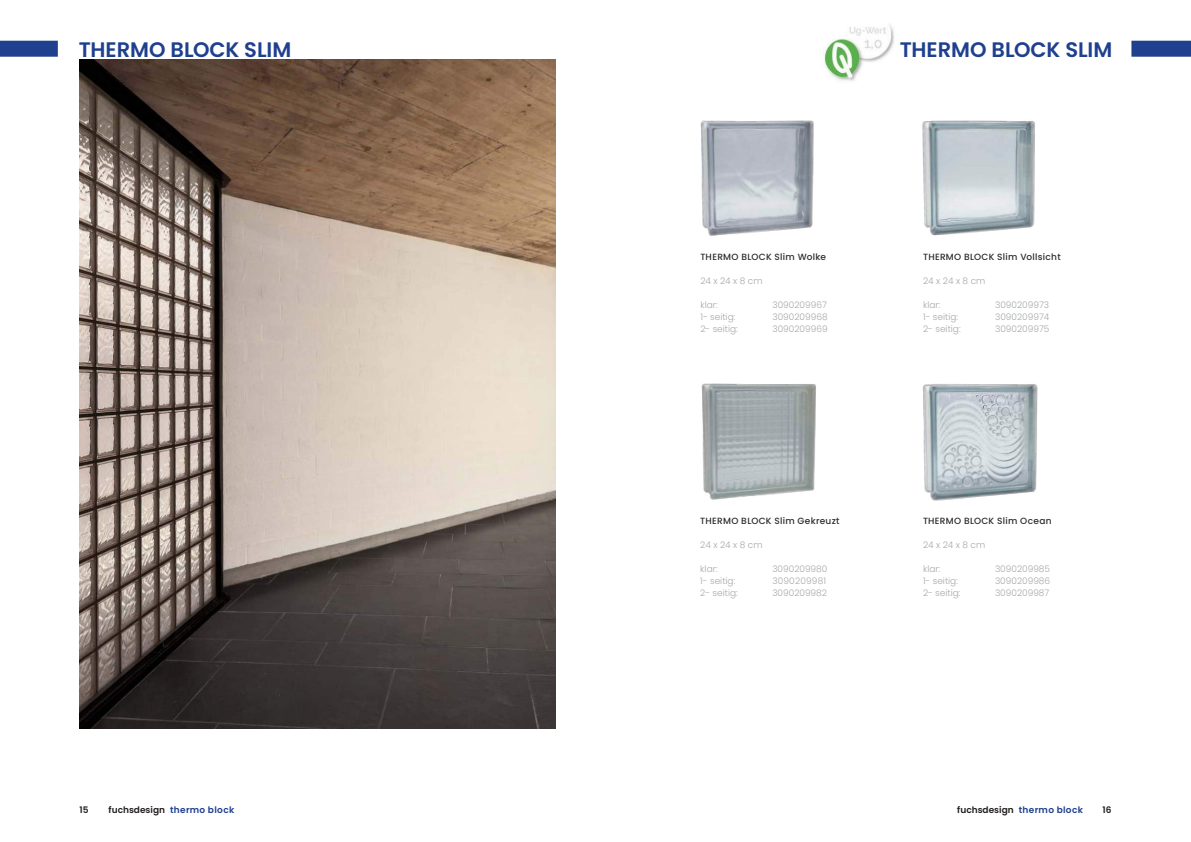
<style>
.page{position:relative;width:1191px;height:842px;background:#fff}
.page>*{position:absolute;margin:0;border:0;box-sizing:border-box;transform-origin:0 0}
.t1{font:600 21px "Poppins";letter-spacing:-.005em;color:#1f408e}
.t2{font:300 9px "Poppins";color:#a5a8a8}
.t3{font:500 9px "Poppins";letter-spacing:.03em;color:#2d2e30}
.t4{font:600 9px "Poppins";color:#231f20}
.t5{font:300 9px "Poppins";letter-spacing:.02em;color:#a5a8a8}
.s1{color:#1f408e}
</style>
<div class="page">
<img style="left:823px;top:24px;width:71px;height:57px">
<img style="left:79px;top:60px;width:477px;height:669px">
<img style="left:700px;top:120px;width:114px;height:116px">
<img style="left:922px;top:120px;width:113px;height:116px">
<img style="left:701px;top:383px;width:115px;height:117px">
<img style="left:923px;top:384px;width:115px;height:117px">
<div style="left:0;top:41px;width:58px;height:16px;background:#1f408e"></div>
<div style="left:1131px;top:41px;width:60px;height:16px;background:#1f408e"></div>
<h1 class="t1" style="left:79px;top:37px;width:214px">THERMO BLOCK SLIM</h1>
<h1 class="t1" style="left:899px;top:37px;width:214px">THERMO BLOCK SLIM</h1>
<p class="t3" style="left:700px;top:253px;width:127px">THERMO BLOCK Slim Wolke</p>
<p class="t2" style="left:700px;top:276px;width:64px">24 x 24 x 8 cm</p>
<p class="t2" style="left:700px;top:300px;width:19px">klar:</p>
<p class="t2" style="left:772px;top:300px;width:56px">3090209967</p>
<p class="t2" style="left:700px;top:312px;width:37px">1- seitig:</p>
<p class="t2" style="left:772px;top:312px;width:57px">3090209968</p>
<p class="t2" style="left:700px;top:324px;width:39px">2- seitig:</p>
<p class="t2" style="left:772px;top:324px;width:57px">3090209969</p>
<p class="t3" style="left:700px;top:517px;width:141px">THERMO BLOCK Slim Gekreuzt</p>
<p class="t2" style="left:700px;top:540px;width:64px">24 x 24 x 8 cm</p>
<p class="t2" style="left:700px;top:564px;width:19px">klar:</p>
<p class="t2" style="left:772px;top:564px;width:57px">3090209980</p>
<p class="t2" style="left:700px;top:576px;width:37px">1- seitig:</p>
<p class="t5" style="left:772px;top:576px;width:55px">3090209981</p>
<p class="t2" style="left:700px;top:588px;width:39px">2- seitig:</p>
<p class="t2" style="left:772px;top:588px;width:56px">3090209982</p>
<p class="t3" style="left:923px;top:253px;width:139px">THERMO BLOCK Slim Vollsicht</p>
<p class="t2" style="left:923px;top:276px;width:64px">24 x 24 x 8 cm</p>
<p class="t2" style="left:923px;top:300px;width:19px">klar:</p>
<p class="t2" style="left:995px;top:300px;width:55px">3090209973</p>
<p class="t2" style="left:923px;top:312px;width:37px">1- seitig:</p>
<p class="t2" style="left:995px;top:312px;width:56px">3090209974</p>
<p class="t2" style="left:923px;top:324px;width:39px">2- seitig:</p>
<p class="t2" style="left:995px;top:324px;width:56px">3090209975</p>
<p class="t3" style="left:923px;top:517px;width:130px">THERMO BLOCK Slim Ocean</p>
<p class="t2" style="left:923px;top:540px;width:64px">24 x 24 x 8 cm</p>
<p class="t2" style="left:923px;top:564px;width:19px">klar:</p>
<p class="t2" style="left:995px;top:564px;width:57px">3090209985</p>
<p class="t2" style="left:923px;top:576px;width:37px">1- seitig:</p>
<p class="t2" style="left:995px;top:576px;width:57px">3090209986</p>
<p class="t2" style="left:923px;top:588px;width:39px">2- seitig:</p>
<p class="t2" style="left:995px;top:588px;width:56px">3090209987</p>
<p class="t4" style="left:79px;top:804px;width:11px">15</p>
<p class="t4" style="left:109px;top:804px;width:127px">fuchsdesign <span class="s1">thermo block</span></p>
<p class="t4" style="left:957px;top:804px;width:127px">fuchsdesign <span class="s1">thermo block</span></p>
<p class="t4" style="left:1102px;top:804px;width:11px">16</p>
</div>
